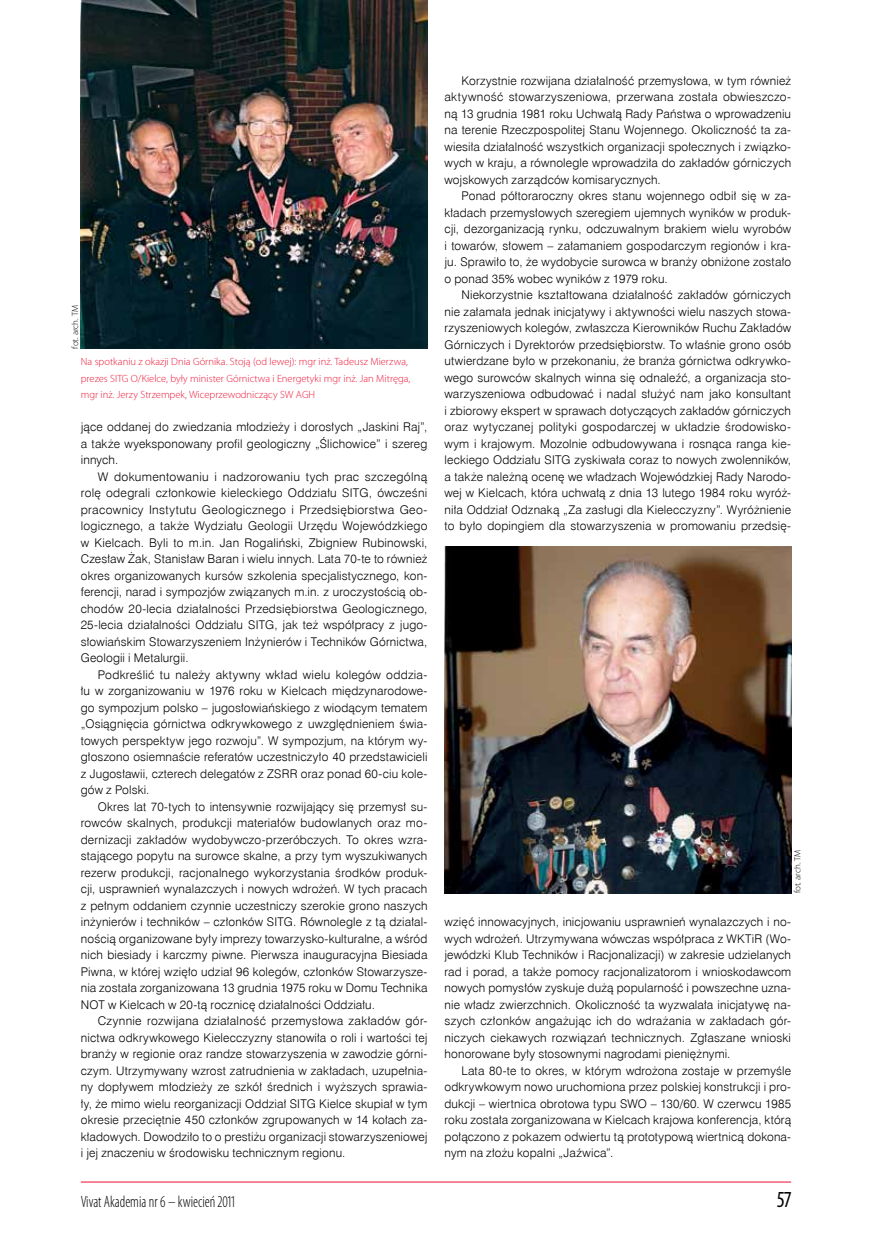
<style>
.page{position:relative;width:872px;height:1242px;background:#fff}
.page>*{position:absolute;margin:0;border:0;box-sizing:border-box;transform-origin:0 0}
.t1{font:condensed 23.1px "Myriad Pro";color:#000;scale:.91 1}
.t2{font:300 condensed 16.5px "Myriad Pro";color:#000;scale:.91 1}
.t3{font:12px/16.5px "Swis 721 Lt EU";letter-spacing:.015em;color:#000;text-align:justify}
.t4{font:300 10.5px/16.5px "Myriad Pro";color:#ed1a3b}
.t5{font:300 9px "Myriad Pro";color:#000}
</style>
<div class="page">
<hr style="left:81px;top:1181px;width:710px;height:1px;background:#ed1a3b">
<img style="left:81px;top:0;width:346px;height:349px">
<img style="left:444px;top:547px;width:347px;height:346px">
<p class="t5" style="left:70px;top:349px;width:45px;rotate:-90deg">fot. arch. TM</p>
<p class="t4" style="left:81px;top:353px;width:331px">Na spotkaniu z okazji Dnia Górnika. Stoją (od lewej): mgr inż. Tadeusz Mierzwa, prezes SITG O/Kielce, były minister Górnictwa i Energetyki mgr inż. Jan Mitręga, mgr inż. Jerzy Strzempek, Wiceprzewodniczący SW AGH</p>
<p class="t3" style="left:81px;top:419px;width:348px">jące oddanej do zwiedzania młodzieży i dorosłych „Jaskini Raj”, a także wyeksponowany profil geologiczny „Ślichowice” i szereg innych.</p>
<p class="t3" style="left:81px;top:468px;width:348px;text-indent:17px">W dokumentowaniu i nadzorowaniu tych prac szczególną rolę odegrali członkowie kieleckiego Oddziału SITG, ówcześni pracownicy Instytutu Geologicznego i Przedsiębiorstwa Geo&shy;logicznego, a także Wydziału Geologii Urzędu Wojewódzkiego w Kielcach. Byli to m.in. Jan Rogaliński, Zbigniew Rubinowski, Czesław Żak, Stanisław Baran i wielu innych. Lata 70-te to również okres organizowanych kursów szkolenia specjalistycznego, kon&shy;ferencji, narad i sympozjów związanych m.in. z uroczystością ob&shy;chodów 20-lecia działalności Przedsiębiorstwa Geologicznego, 25-lecia działalności Oddziału SITG, jak też współpracy z jugo&shy;słowiańskim Stowarzyszeniem Inżynierów i Techników Górnictwa, Geologii i Metalurgii.</p>
<p class="t3" style="left:81px;top:666px;width:348px;text-indent:17px">Podkreślić tu należy aktywny wkład wielu kolegów oddzia&shy;łu w zorganizowaniu w 1976 roku w Kielcach międzynarodowe&shy;go sympozjum polsko – jugosłowiańskiego z wiodącym tematem „Osiągnięcia górnictwa odkrywkowego z uwzględnieniem świa&shy;towych perspektyw jego rozwoju”. W sympozjum, na którym wy&shy;głoszono osiemnaście referatów uczestniczyło 40 przedstawicieli z Jugosławii, czterech delegatów z ZSRR oraz ponad 60-ciu kole&shy;gów z Polski.</p>
<p class="t3" style="left:81px;top:798px;width:348px;text-indent:17px">Okres lat 70-tych to intensywnie rozwijający się przemysł su&shy;rowców skalnych, produkcji materiałów budowlanych oraz mo&shy;dernizacji zakładów wydobywczo-przeróbczych. To okres wzra&shy;stającego popytu na surowce skalne, a przy tym wyszukiwanych rezerw produkcji, racjonalnego wykorzystania środków produk&shy;cji, usprawnień wynalazczych i nowych wdrożeń. W tych pracach z pełnym oddaniem czynnie uczestniczy szerokie grono naszych inżynierów i techników – członków SITG. Równolegle z tą działal&shy;nością organizowane były imprezy towarzysko-kulturalne, a wśród nich biesiady i karczmy piwne. Pierwsza inauguracyjna Biesiada Piwna, w której wzięło udział 96 kolegów, członków Stowarzysze&shy;nia została zorganizowana 13 grudnia 1975 roku w Domu Technika NOT w Kielcach w 20-tą rocznicę działalności Oddziału.</p>
<p class="t3" style="left:81px;top:1013px;width:348px;text-indent:17px">Czynnie rozwijana działalność przemysłowa zakładów gór&shy;nictwa odkrywkowego Kielecczyzny stanowiła o roli i wartości tej branży w regionie oraz randze stowarzyszenia w zawodzie górni&shy;czym. Utrzymywany wzrost zatrudnienia w zakładach, uzupełnia&shy;ny dopływem młodzieży ze szkół średnich i wyższych sprawia&shy;ły, że mimo wielu reorganizacji Oddział SITG Kielce skupiał w tym okresie przeciętnie 450 członków zgrupowanych w 14 kołach za&shy;kładowych. Dowodziło to o prestiżu organizacji stowarzyszeniowej i jej znaczeniu w środowisku technicznym regionu.</p>
<p class="t3" style="left:444px;top:72px;width:348px;text-indent:17px">Korzystnie rozwijana działalność przemysłowa, w tym również aktywność stowarzyszeniowa, przerwana została obwieszczo&shy;ną 13 grudnia 1981 roku Uchwałą Rady Państwa o wprowadzeniu na terenie Rzeczpospolitej Stanu Wojennego. Okoliczność ta za&shy;wiesiła działalność wszystkich organizacji społecznych i związko&shy;wych w kraju, a równolegle wprowadziła do zakładów górniczych wojskowych zarządców komisarycznych.</p>
<p class="t3" style="left:444px;top:188px;width:348px;text-indent:17px">Ponad półtoraroczny okres stanu wojennego odbił się w za&shy;kładach przemysłowych szeregiem ujemnych wyników w produk&shy;cji, dezorganizacją rynku, odczuwalnym brakiem wielu wyrobów i towarów, słowem – załamaniem gospodarczym regionów i kra&shy;ju. Sprawiło to, że wydobycie surowca w branży obniżone zostało o ponad 35% wobec wyników z 1979 roku.</p>
<p class="t3" style="left:444px;top:287px;width:348px;text-indent:17px">Niekorzystnie kształtowana działalność zakładów górniczych nie załamała jednak inicjatywy i aktywności wielu naszych stowa&shy;rzyszeniowych kolegów, zwłaszcza Kierowników Ruchu Zakładów Górniczych i Dyrektorów przedsiębiorstw. To właśnie grono osób utwierdzane było w przekonaniu, że branża górnictwa odkrywko&shy;wego surowców skalnych winna się odnaleźć, a organizacja sto&shy;warzyszeniowa odbudować i nadal służyć nam jako konsultant i zbiorowy ekspert w sprawach dotyczących zakładów górniczych oraz wytyczanej polityki gospodarczej w układzie środowisko&shy;wym i krajowym. Mozolnie odbudowywana i rosnąca ranga kie&shy;leckiego Oddziału SITG zyskiwała coraz to nowych zwolenników, a także należną ocenę we władzach Wojewódzkiej Rady Narodo&shy;wej w Kielcach, która uchwałą z dnia 13 lutego 1984 roku wyróż&shy;niła Oddział Odznaką „Za zasługi dla Kielecczyzny”. Wyróżnienie to było dopingiem dla stowarzyszenia w promowaniu przedsię-</p>
<p class="t5" style="left:792px;top:893px;width:45px;rotate:-90deg">fot. arch. TM</p>
<p class="t3" style="left:444px;top:914px;width:348px">wzięć innowacyjnych, inicjowaniu usprawnień wynalazczych i no&shy;wych wdrożeń. Utrzymywana wówczas współpraca z WKTiR (Wo&shy;jewódzki Klub Techników i Racjonalizacji) w zakresie udzielanych rad i porad, a także pomocy racjonalizatorom i wnioskodawcom nowych pomysłów zyskuje dużą popularność i powszechne uzna&shy;nie władz zwierzchnich. Okoliczność ta wyzwalała inicjatywę na&shy;szych członków angażując ich do wdrażania w zakładach gór&shy;niczych ciekawych rozwiązań technicznych. Zgłaszane wnioski honorowane były stosownymi nagrodami pieniężnymi.</p>
<p class="t3" style="left:444px;top:1062px;width:348px;text-indent:17px">Lata 80-te to okres, w którym wdrożona zostaje w przemyśle odkrywkowym nowo uruchomiona przez polskiej konstrukcji i pro&shy;dukcji – wiertnica obrotowa typu SWO – 130/60. W czerwcu 1985 roku została zorganizowana w Kielcach krajowa konferencja, którą połączono z pokazem odwiertu tą prototypową wiertnicą dokona&shy;nym na złożu kopalni „Jaźwica”.</p>
<h2 class="t2" style="left:81px;top:1192px;width:171px">Vivat Akademia nr 6 – kwiecień 2011</h2>
<h1 class="t1" style="left:777px;top:1186px;width:17px">57</h1>
</div>
